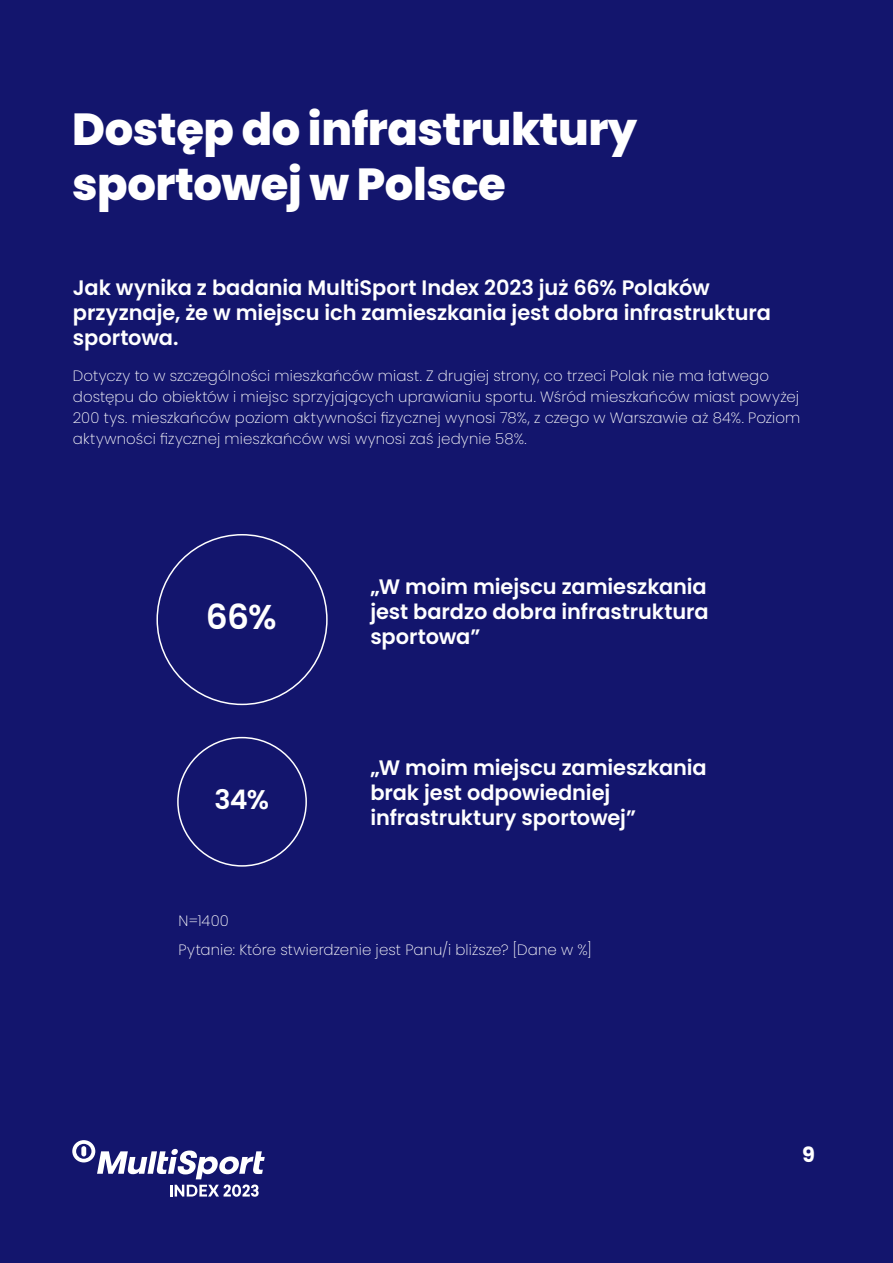
<style>
.page{position:relative;width:893px;height:1263px;background:#13156d}
.page>*{position:absolute;margin:0;border:0;box-sizing:border-box;transform-origin:0 0}
.PAGE_header{font:800 44.85px/55.3px "Poppins";letter-spacing:-.01em;color:#fff}
.t1{font:600 34.35px "Poppins";color:#fff}
.t2{font:600 26.85px "Poppins";color:#fff}
.BODY_heading{font:600 21px/25px "Poppins";letter-spacing:-.005em;color:#fff}
.t3{font:700 21px "Poppins";color:#fff}
.BODY_tekst{font:200 15px/21px "Poppins";letter-spacing:.01em;color:#fff}
</style>
<div class="page">
<svg style="left:72px;top:1140px;width:193px;height:57px"></svg>
<p class="PAGE_header" style="left:72px;top:102px;width:567px">Dostęp do infrastruktury sportowej w Polsce</p>
<p class="BODY_heading" style="left:73px;top:275px;width:700px">Jak wynika z badania MultiSport Index 2023 już 66% Polaków przyznaje, że w miejscu ich zamieszkania jest dobra infrastruktura sportowa.</p>
<p class="BODY_tekst" style="left:73px;top:365px;width:729px">Dotyczy to w szczególności mieszkańców miast. Z drugiej strony, co trzeci Polak nie ma łatwego dostępu do obiektów i miejsc sprzyjających uprawianiu sportu. Wśród mieszkańców miast powyżej 200 tys. mieszkańców poziom aktywności fizycznej wynosi 78%, z czego w Warszawie aż 84%. Poziom aktywności fizycznej mieszkańców wsi wynosi zaś jedynie 58%.</p>
<p class="t1" style="left:206px;top:597px;width:73px">66%</p>
<p class="t2" style="left:214px;top:784px;width:56px">34%</p>
<p class="BODY_heading" style="left:370px;top:574px;width:340px;text-align:justify">„W moim miejscu zamieszkania jest bardzo dobra infrastruktura sportowa”</p>
<p class="BODY_heading" style="left:370px;top:755px;width:338px">„W moim miejscu zamieszkania brak jest odpowiedniej infrastruktury sportowej”</p>
<p class="BODY_tekst" style="left:179px;top:910px;width:52px">N=1400</p>
<p class="BODY_tekst" style="left:179px;top:939px;width:415px">Pytanie: Które stwierdzenie jest Panu/i bliższe? [Dane w %]</p>
<h3 class="t3" style="left:802px;top:1142px;width:14px">9</h3>
</div>
